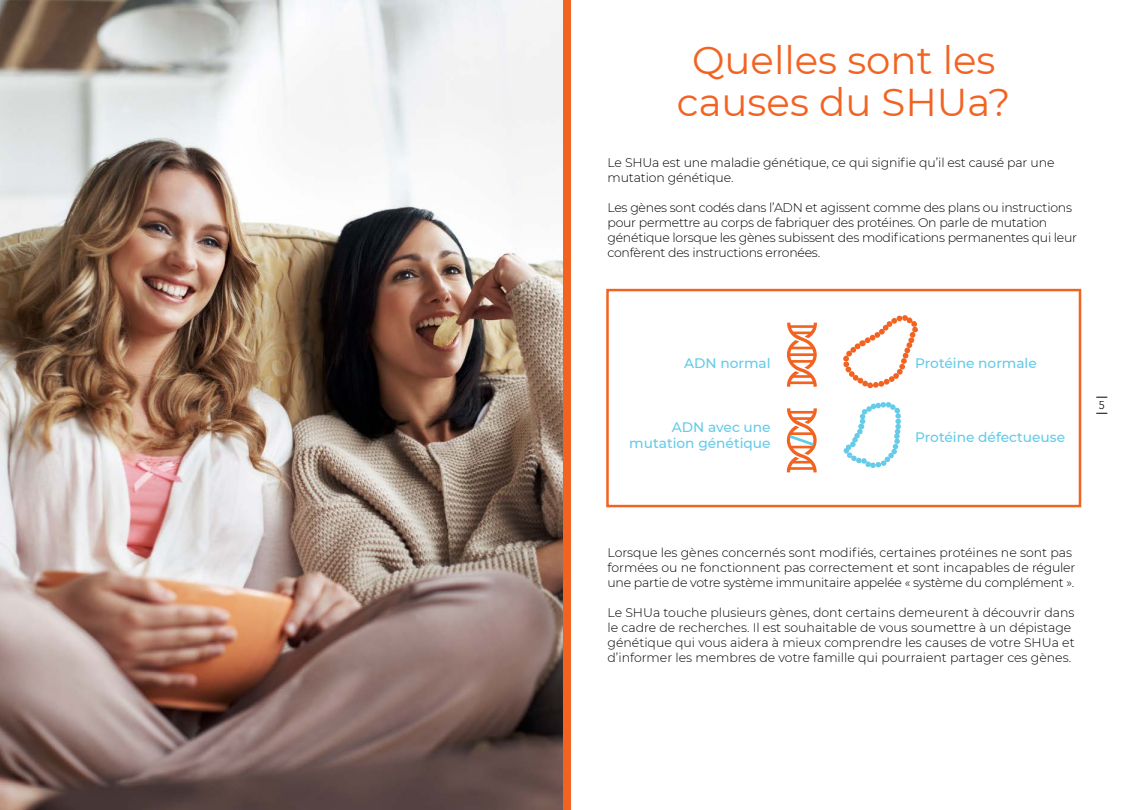
<style>
.page{position:relative;width:1125px;height:810px;background:#fff}
.page>*{position:absolute;margin:0;border:0;box-sizing:border-box;transform-origin:0 0}
.t1{font:38.75px/42.5px "Montserrat";color:#f26322;text-align:center}
.t2{font:500 13.75px/16.2px "Montserrat";color:#64cbe8;text-align:right}
.t3{font:300 12.5px/15px "Montserrat";letter-spacing:-.01em;color:#000}
.t4{font:300 11.25px "Avenir";color:#000}
</style>
<div class="page">
<div style="left:606px;top:289px;width:475px;height:218px;border:2px solid #f26322"></div>
<svg style="left:786px;top:323px;width:31px;height:64px"></svg>
<svg style="left:786px;top:408px;width:31px;height:64px"></svg>
<svg style="left:843px;top:315px;width:75px;height:73px"></svg>
<svg style="left:844px;top:402px;width:57px;height:66px"></svg>
<div style="left:562px;top:0;width:10px;height:810px;background:#f26322"></div>
<img style="left:0;top:0;width:562px;height:810px">
<h1 class="t1" style="left:677px;top:37px;width:335px">Quelles sont les causes du SHUa?</h1>
<p class="t3" style="left:608px;top:154px;width:449px">Le SHUa est une maladie génétique, ce qui signifie qu’il est causé par une mutation génétique.</p>
<p class="t3" style="left:608px;top:199px;width:471px">Les gènes sont codés dans l’ADN et agissent comme des plans ou instructions pour permettre au corps de fabriquer des protéines. On parle de mutation génétique lorsque les gènes subissent des modifications permanentes qui leur confèrent des instructions erronées.</p>
<p class="t2" style="left:684px;top:354px;width:88px">ADN normal</p>
<p class="t2" style="left:915px;top:354px;width:123px">Protéine normale</p>
<p class="t2" style="left:629px;top:418px;width:143px">ADN avec une mutation génétique</p>
<p class="t2" style="left:915px;top:428px;width:152px">Protéine défectueuse</p>
<p class="t4" style="left:1099px;top:399px;width:7px">5</p>
<p class="t3" style="left:608px;top:545px;width:469px">Lorsque les gènes concernés sont modifiés, certaines protéines ne sont pas formées ou ne fonctionnent pas correctement et sont incapables de réguler une partie de votre système immunitaire appelée « système du complément ».</p>
<p class="t3" style="left:608px;top:605px;width:469px">Le SHUa touche plusieurs gènes, dont certains demeurent à découvrir dans le cadre de recherches. Il est souhaitable de vous soumettre à un dépistage génétique qui vous aidera à mieux comprendre les causes de votre SHUa et d’informer les membres de votre famille qui pourraient partager ces gènes.</p>
</div>
